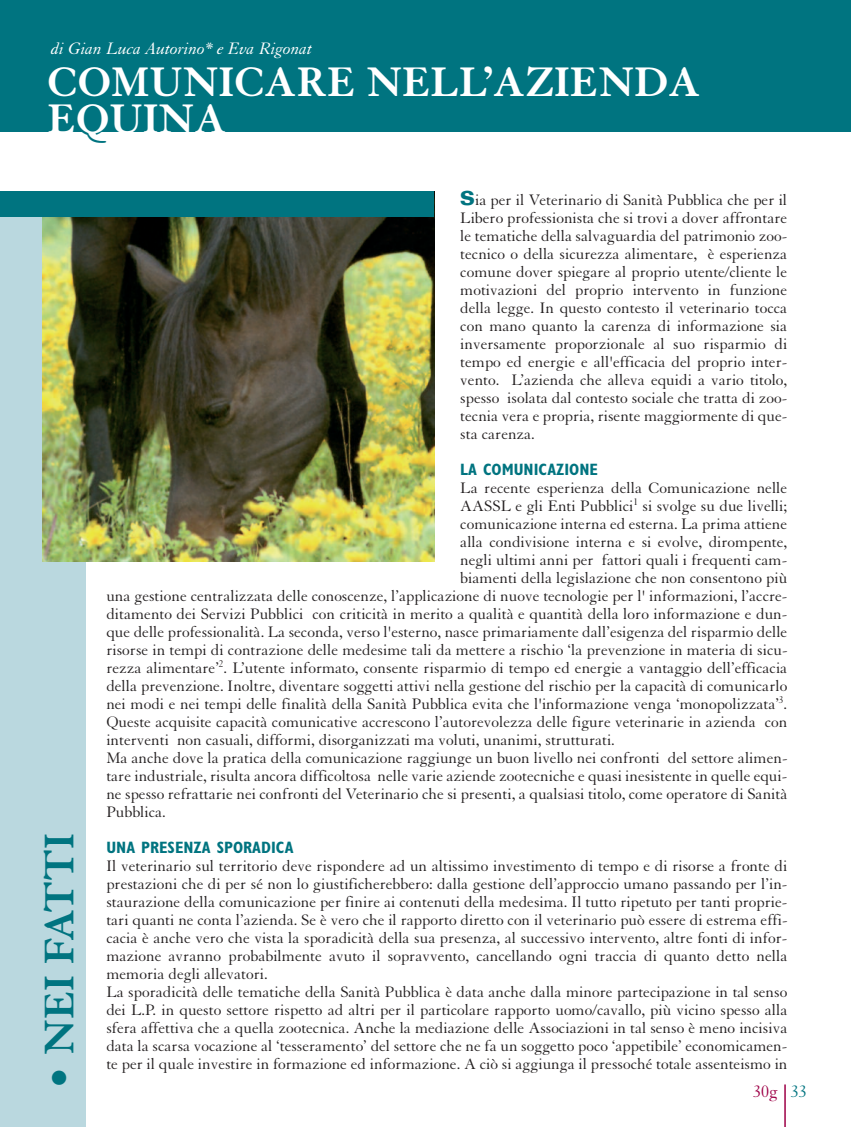
<style>
.page{position:relative;width:851px;height:1127px;background:#fff}
.page>*{position:absolute;margin:0;border:0;box-sizing:border-box;transform-origin:0 0}
.t1{font:700 45px/37.5px "Granjon";color:#fff}
.t2{font:700 45px "Granjon";color:#007480}
.t3{font:italic 18px "Granjon";color:#fff}
.t4{font:18px "Granjon";color:#9e0147}
.t5{font:16.5px/18px "Granjon";color:#231f20;text-align:justify}
.t6{font:700 condensed 16.5px "Gill Sans";color:#007480}
.s1{font-family:"Folio";font-weight:700;font-size:19.5px;color:#007480}
.s2{color:#007480}
</style>
<div class="page">
<div style="left:0;top:0;width:850px;height:132px;background:#007480"></div>
<hr style="left:784px;top:1084px;width:1px;height:43px;background:#9e0147">
<div style="left:0;top:191px;width:85px;height:936px;background:#bad8df"></div>
<img style="left:43px;top:191px;width:391px;height:370px">
<div style="left:0;top:191px;width:433px;height:26px;background:#007480"></div>
<p class="t3" style="left:52px;top:43px;width:262px">di Gian Luca Autorino* e Eva Rigonat</p>
<h1 class="t1" style="left:48px;top:67px;width:654px">COMUNICARE NELL’AZIENDA<br>EQUINA</h1>
<h1 class="t2" style="left:43px;top:1089px;width:257px;rotate:-90deg">• NEI FATTI</h1>
<p class="t5" style="left:460px;top:193px;width:328px"><span class="s1">S</span>ia per il Veterinario di Sanità Pubblica che per il Libero professionista che si trovi a dover affrontare le tematiche della salvaguardia del patrimonio zoo&shy;tecnico o della sicurezza alimentare, è esperienza comune dover spiegare al proprio utente/cliente le motivazioni del proprio intervento in funzione della legge. In questo contesto il veterinario tocca con mano quanto la carenza di informazione sia inversamente proporzionale al suo risparmio di tempo ed energie e all'efficacia del proprio inter&shy;vento. L’azienda che alleva equidi a vario titolo, spesso isolata dal contesto sociale che tratta di zoo&shy;tecnia vera e propria, risente maggiormente di que&shy;sta carenza.</p>
<p class="t6" style="left:460px;top:463px;width:139px">LA COMUNICAZIONE</p>
<p class="t5" style="left:460px;top:481px;width:328px">La recente esperienza della Comunicazione nelle</p>
<p class="t5" style="left:460px;top:499px;width:328px">AASSL e gli Enti Pubblici<sup>1</sup> si svolge su due livelli;</p>
<p class="t5" style="left:460px;top:517px;width:328px">comunicazione interna ed esterna. La prima attiene</p>
<p class="t5" style="left:460px;top:535px;width:328px">alla condivisione interna e si evolve, dirompente,</p>
<p class="t5" style="left:460px;top:553px;width:328px">negli ultimi anni per fattori quali i frequenti cam-</p>
<p class="t5" style="left:460px;top:571px;width:328px">biamenti della legislazione che non consentono più</p>
<p class="t5" style="left:106px;top:589px;width:682px">una gestione centralizzata delle conoscenze, l’applicazione di nuove tecnologie per l' informazioni, l’accre-</p>
<p class="t5" style="left:106px;top:607px;width:682px">ditamento dei Servizi Pubblici con criticità in merito a qualità e quantità della loro informazione e dun-</p>
<p class="t5" style="left:106px;top:625px;width:682px">que delle professionalità. La seconda, verso l'esterno, nasce primariamente dall’esigenza del risparmio delle</p>
<p class="t5" style="left:106px;top:643px;width:682px">risorse in tempi di contrazione delle medesime tali da mettere a rischio ‘la prevenzione in materia di sicu-</p>
<p class="t5" style="left:106px;top:661px;width:682px">rezza alimentare’<sup>2</sup>. L’utente informato, consente risparmio di tempo ed energie a vantaggio dell’efficacia</p>
<p class="t5" style="left:106px;top:679px;width:682px">della prevenzione. Inoltre, diventare soggetti attivi nella gestione del rischio per la capacità di comunicarlo</p>
<p class="t5" style="left:106px;top:697px;width:682px">nei modi e nei tempi delle finalità della Sanità Pubblica evita che l'informazione venga ‘monopolizzata’<sup>3</sup>.</p>
<p class="t5" style="left:106px;top:715px;width:682px">Queste acquisite capacità comunicative accrescono l’autorevolezza delle figure veterinarie in azienda con</p>
<p class="t5" style="left:106px;top:733px;width:510px">interventi non casuali, difformi, disorganizzati ma voluti, unanimi, strutturati.</p>
<p class="t5" style="left:106px;top:751px;width:682px">Ma anche dove la pratica della comunicazione raggiunge un buon livello nei confronti del settore alimen-</p>
<p class="t5" style="left:106px;top:769px;width:682px">tare industriale, risulta ancora difficoltosa nelle varie aziende zootecniche e quasi inesistente in quelle equi-</p>
<p class="t5" style="left:106px;top:787px;width:682px">ne spesso refrattarie nei confronti del Veterinario che si presenti, a qualsiasi titolo, come operatore di Sanità</p>
<p class="t5" style="left:106px;top:805px;width:61px">Pubblica.</p>
<p class="t6" style="left:106px;top:841px;width:188px">UNA PRESENZA SPORADICA</p>
<p class="t5" style="left:106px;top:859px;width:682px;text-align:left">Il veterinario sul territorio deve rispondere ad un altissimo investimento di tempo e di risorse a fronte di prestazioni che di per sé non lo giustificherebbero: dalla gestione dell’approccio umano passando per l’in&shy;staurazione della comunicazione per finire ai contenuti della medesima. Il tutto ripetuto per tanti proprie&shy;tari quanti ne conta l’azienda. Se è vero che il rapporto diretto con il veterinario può essere di estrema effi&shy;cacia è anche vero che vista la sporadicità della sua presenza, al successivo intervento, altre fonti di infor&shy;mazione avranno probabilmente avuto il sopravvento, cancellando ogni traccia di quanto detto nella memoria degli allevatori.<br>La sporadicità delle tematiche della Sanità Pubblica è data anche dalla minore partecipazione in tal senso dei L.P. in questo settore rispetto ad altri per il particolare rapporto uomo/cavallo, più vicino spesso alla sfera affettiva che a quella zootecnica. Anche la mediazione delle Associazioni in tal senso è meno incisiva data la scarsa vocazione al ‘tesseramento’ del settore che ne fa un soggetto poco ‘appetibile’ economicamen&shy;te per il quale investire in formazione ed informazione. A ciò si aggiunga il pressoché totale assenteismo in</p>
<p class="t4" style="left:753px;top:1084px;width:55px">30g <span class="s2">33</span></p>
</div>
